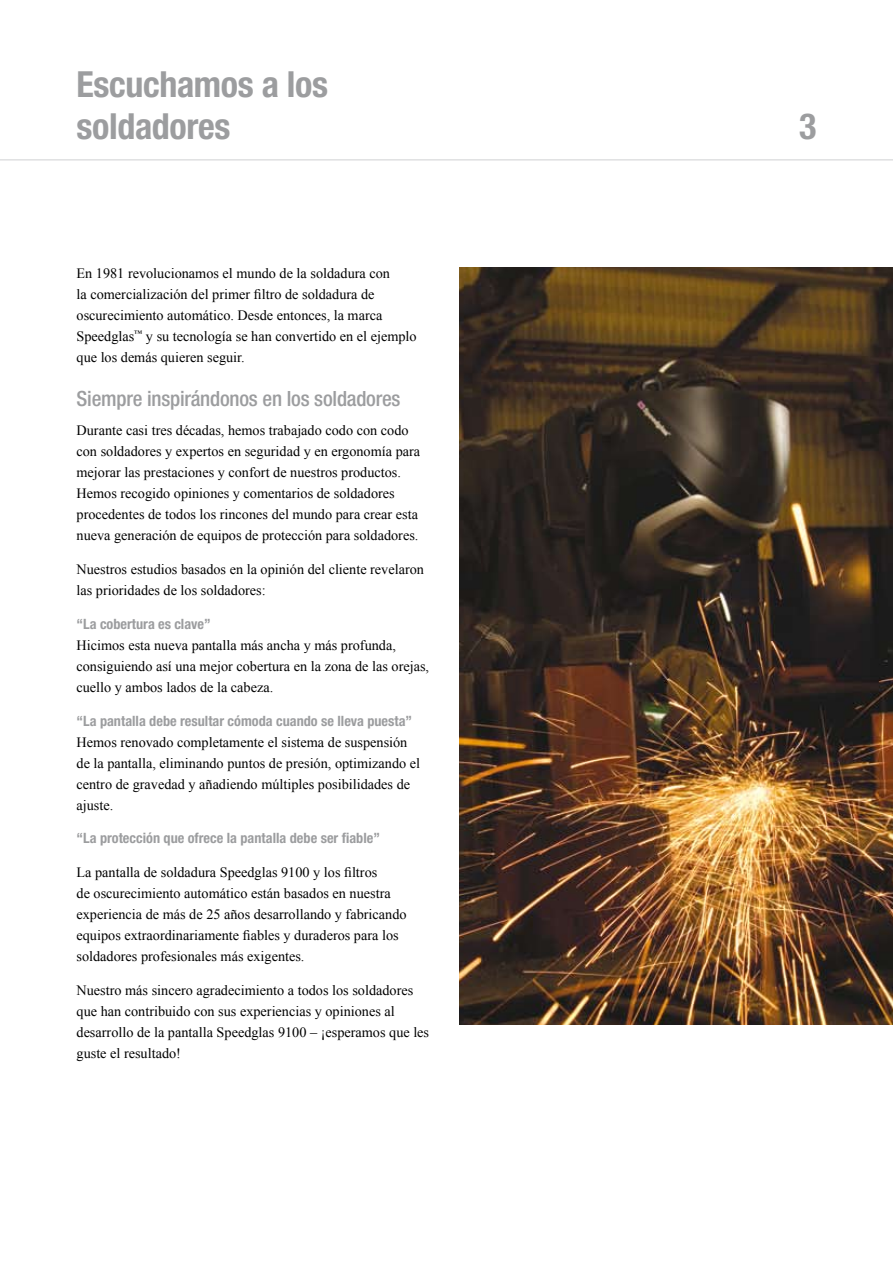
<style>
.page{position:relative;width:893px;height:1263px;background:#fff}
.page>*{position:absolute;margin:0;border:0;box-sizing:border-box;transform-origin:0 0}
.t1{font:700 condensed 36px/42px "Helvetica Neue LT Pro";letter-spacing:-.01em;color:#9c9d9f}
.t2{font:500 condensed 21px "Helvetica Neue LT Pro";letter-spacing:-.01em;color:#9c9d9f}
.t3{font:14.25px/21px "Times New Roman";color:#000}
.t4{font:700 condensed 14.25px "Helvetica Neue LT Pro";color:#9c9d9f}
</style>
<div class="page">
<hr style="left:0;top:159px;width:893px;height:2px;background:#dfe0e1">
<img style="left:459px;top:268px;width:434px;height:757px">
<h1 class="t1" style="left:77px;top:63px;width:253px">Escuchamos a los soldadores</h1>
<p class="t3" style="left:77px;top:262px;width:342px">En 1981 revolucionamos el mundo de la soldadura con<br>la comercialización del primer filtro de soldadura de oscurecimiento automático. Desde entonces, la marca Speedglas<sup>™</sup> y su tecnología se han convertido en el ejemplo que los demás quieren seguir.</p>
<h2 class="t2" style="left:77px;top:386px;width:325px">Siempre inspirándonos en los soldadores</h2>
<p class="t3" style="left:77px;top:420px;width:345px">Durante casi tres décadas, hemos trabajado codo con codo con soldadores y expertos en seguridad y en ergonomía para mejorar las prestaciones y confort de nuestros productos.<br>Hemos recogido opiniones y comentarios de soldadores procedentes de todos los rincones del mundo para crear esta nueva generación de equipos de protección para soldadores.</p>
<p class="t3" style="left:77px;top:559px;width:349px">Nuestros estudios basados en la opinión del cliente revelaron las prioridades de los soldadores:</p>
<p class="t4" style="left:77px;top:615px;width:136px">“La cobertura es clave”</p>
<p class="t3" style="left:77px;top:634px;width:354px">Hicimos esta nueva pantalla más ancha y más profunda, consiguiendo así una mejor cobertura en la zona de las orejas, cuello y ambos lados de la cabeza.</p>
<p class="t4" style="left:77px;top:712px;width:337px">“La pantalla debe resultar cómoda cuando se lleva puesta”</p>
<p class="t3" style="left:77px;top:731px;width:345px">Hemos renovado completamente el sistema de suspensión de la pantalla, eliminando puntos de presión, optimizando el centro de gravedad y añadiendo múltiples posibilidades de ajuste.</p>
<p class="t4" style="left:77px;top:830px;width:305px">“La protección que ofrece la pantalla debe ser fiable”</p>
<p class="t3" style="left:77px;top:862px;width:332px">La pantalla de soldadura Speedglas 9100 y los filtros<br>de oscurecimiento automático están basados en nuestra experiencia de más de 25 años desarrollando y fabricando equipos extraordinariamente fiables y duraderos para los soldadores profesionales más exigentes.</p>
<p class="t3" style="left:77px;top:979px;width:354px">Nuestro más sincero agradecimiento a todos los soldadores que han contribuido con sus experiencias y opiniones al desarrollo de la pantalla Speedglas 9100 – ¡esperamos que les guste el resultado!</p>
</div>
